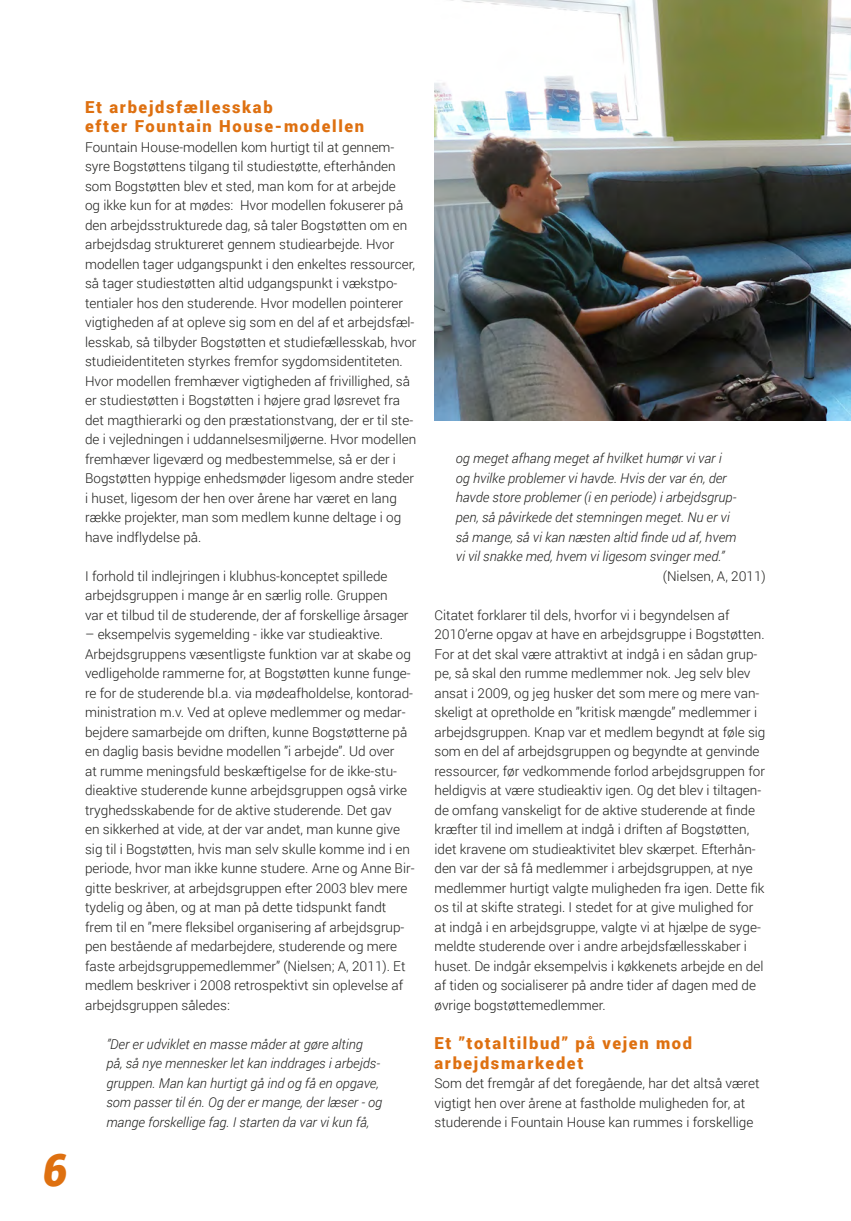
<style>
.page{position:relative;width:851px;height:1221px;background:#fff}
.page>*{position:absolute;margin:0;border:0;box-sizing:border-box;transform-origin:0 0}
.t1{font:italic 900 45px "Roboto";color:#de7010}
.t2{font:900 16.5px/19.5px "Roboto";letter-spacing:.1em;color:#de7010}
.t3{font:300 13.5px/19.5px "Roboto";color:#1d1d1b}
.t4{font:italic 300 13.5px/19.5px "Roboto";color:#1d1d1b}
</style>
<div class="page">
<img style="left:434px;top:0;width:416px;height:420px">
<h1 class="t1" style="left:43px;top:1137px;width:26px">6</h1>
<p class="t2" style="left:85px;top:96px;width:280px">Et arbejdsfællesskab<br>efter Fountain House-modellen</p>
<p class="t3" style="left:85px;top:137px;width:333px">Fountain House-modellen kom hurtigt til at gennem&shy;syre Bogstøttens tilgang til studiestøtte, efterhånden som Bogstøtten blev et sted, man kom for at arbejde<br>og ikke kun for at mødes: Hvor modellen fokuserer på den arbejdsstrukturede dag, så taler Bogstøtten om en arbejdsdag struktureret gennem studiearbejde. Hvor modellen tager udgangspunkt i den enkeltes ressourcer, så tager studiestøtten altid udgangspunkt i vækstpo&shy;tentialer hos den studerende. Hvor modellen pointerer vigtigheden af at opleve sig som en del af et arbejdsfæl&shy;lesskab, så tilbyder Bogstøtten et studiefællesskab, hvor studieidentiteten styrkes fremfor sygdomsidentiteten.<br>Hvor modellen fremhæver vigtigheden af frivillighed, så er studiestøtten i Bogstøtten i højere grad løsrevet fra det magthierarki og den præstationstvang, der er til ste&shy;de i vejledningen i uddannelsesmiljøerne. Hvor modellen fremhæver ligeværd og medbestemmelse, så er der i Bogstøtten hyppige enhedsmøder ligesom andre steder i huset, ligesom der hen over årene har været en lang række projekter, man som medlem kunne deltage i og have indflydelse på.</p>
<p class="t3" style="left:85px;top:565px;width:325px">I forhold til indlejringen i klubhus-konceptet spillede arbejdsgruppen i mange år en særlig rolle. Gruppen var et tilbud til de studerende, der af forskellige årsager</p>
<p class="t3" style="left:85px;top:624px;width:331px">– eksempelvis sygemelding - ikke var studieaktive.<br>Arbejdsgruppens væsentligste funktion var at skabe og vedligeholde rammerne for, at Bogstøtten kunne funge&shy;re for de studerende bl.a. via mødeafholdelse, kontorad&shy;ministration m.v. Ved at opleve medlemmer og medar&shy;bejdere samarbejde om driften, kunne Bogstøtterne på en daglig basis bevidne modellen ”i arbejde”. Ud over<br>at rumme meningsfuld beskæftigelse for de ikke-stu&shy;dieaktive studerende kunne arbejdsgruppen også virke tryghedsskabende for de aktive studerende. Det gav<br>en sikkerhed at vide, at der var andet, man kunne give sig til i Bogstøtten, hvis man selv skulle komme ind i en periode, hvor man ikke kunne studere. Arne og Anne Bir&shy;gitte beskriver, at arbejdsgruppen efter 2003 blev mere tydelig og åben, og at man på dette tidspunkt fandt frem til en ”mere fleksibel organisering af arbejdsgrup&shy;pen bestående af medarbejdere, studerende og mere faste arbejdsgruppemedlemmer” (Nielsen; A, 2011). Et medlem beskriver i 2008 retrospektivt sin oplevelse af arbejdsgruppen således:</p>
<p class="t4" style="left:106px;top:1033px;width:277px">”Der er udviklet en masse måder at gøre alting på, så nye mennesker let kan inddrages i arbejds&shy;gruppen. Man kan hurtigt gå ind og få en opgave, som passer til én. Og der er mange, der læser - og mange forskellige fag. I starten da var vi kun få,</p>
<p class="t4" style="left:455px;top:448px;width:282px">og meget afhang meget af hvilket humør vi var i og hvilke problemer vi havde. Hvis der var én, der havde store problemer (i en periode) i arbejdsgrup&shy;pen, så påvirkede det stemningen meget. Nu er vi så mange, så vi kan næsten altid finde ud af, hvem vi vil snakke med, hvem vi ligesom svinger med.”</p>
<p class="t3" style="left:662px;top:565px;width:104px">(Nielsen, A, 2011)</p>
<p class="t3" style="left:434px;top:604px;width:332px">Citatet forklarer til dels, hvorfor vi i begyndelsen af 2010’erne opgav at have en arbejdsgruppe i Bogstøtten.<br>For at det skal være attraktivt at indgå i en sådan grup&shy;pe, så skal den rumme medlemmer nok. Jeg selv blev ansat i 2009, og jeg husker det som mere og mere van&shy;skeligt at opretholde en ”kritisk mængde” medlemmer i arbejdsgruppen. Knap var et medlem begyndt at føle sig som en del af arbejdsgruppen og begyndte at genvinde ressourcer, før vedkommende forlod arbejdsgruppen for heldigvis at være studieaktiv igen. Og det blev i tiltagen&shy;de omfang vanskeligt for de aktive studerende at finde kræfter til ind imellem at indgå i driften af Bogstøtten, idet kravene om studieaktivitet blev skærpet. Efterhån&shy;den var der så få medlemmer i arbejdsgruppen, at nye medlemmer hurtigt valgte muligheden fra igen. Dette fik os til at skifte strategi. I stedet for at give mulighed for at indgå i en arbejdsgruppe, valgte vi at hjælpe de syge&shy;meldte studerende over i andre arbejdsfællesskaber i huset. De indgår eksempelvis i køkkenets arbejde en del af tiden og socialiserer på andre tider af dagen med de øvrige bogstøttemedlemmer.</p>
<p class="t2" style="left:434px;top:1032px;width:259px">Et ”totaltilbud” på vejen mod arbejdsmarkedet</p>
<p class="t3" style="left:434px;top:1073px;width:326px">Som det fremgår af det foregående, har det altså været vigtigt hen over årene at fastholde muligheden for, at studerende i Fountain House kan rummes i forskellige</p>
</div>
